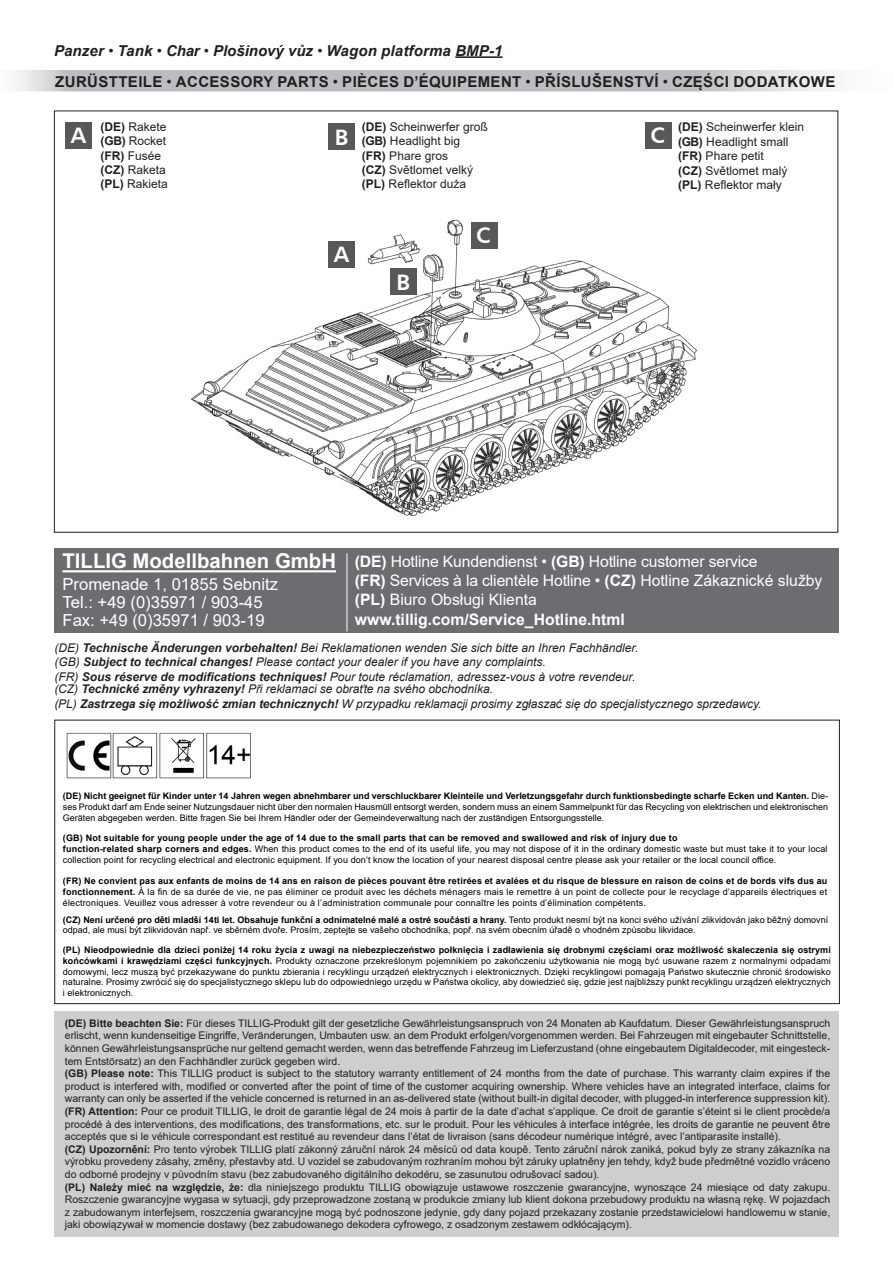
<style>
.page{position:relative;width:893px;height:1263px;background:#fff}
.page>*{position:absolute;margin:0;border:0;box-sizing:border-box;transform-origin:0 0}
.t1{font:22.35px "Humanist 777 BT Bold B";color:#fff}
.t2{font:700 20.4px "Arial";color:#fff}
.t3{font:16.65px/18px "Arial";color:#fff}
.t4{font:15.75px/19.2px "Arial";letter-spacing:-.01em;color:#fff}
.t5{font:700 15px "Arial";letter-spacing:.025em;color:#231f20}
.t6{font:italic 700 15px "Arial";letter-spacing:.01em;color:#231f20}
.t7{font:italic 12px/14.4px "Arial";color:#231f20}
.t8{font:12px/14.4px "Arial";color:#231f20}
.t9{font:10.5px/12.6px "Arial";color:#231f20}
.t10{font:9px/10.8px "Arial";letter-spacing:.01em;color:#000;text-align:justify}
.s1{font-weight:400;font-style:normal}
.s2{font-weight:400}
.s3{font-weight:700}
</style>
<div class="page">
<div style="left:54px;top:548px;width:785px;height:85px;background:#6c6d70"></div>
<hr style="left:63px;top:570px;width:273px;height:2px;background:#fff">
<div style="left:54px;top:1011px;width:785px;height:225px;background:#cdcecf"></div>
<hr style="left:347px;top:553px;width:1px;height:78px;background:#fff">
<img style="left:66px;top:732px;width:185px;height:47px">
<svg style="left:16px;top:70px;width:813px;height:21px;background:#c3c4c6"></svg>
<hr style="left:455px;top:56px;width:48px;height:2px;background:#231f20">
<div style="left:329px;top:123px;width:26px;height:26px;background:#57585a"></div>
<div style="left:66px;top:122px;width:26px;height:27px;background:#57585a"></div>
<div style="left:645px;top:122px;width:27px;height:26px;background:#57585a"></div>
<img style="left:191px;top:219px;width:505px;height:297px">
<div style="left:329px;top:241px;width:26px;height:27px;background:#57585a"></div>
<div style="left:390px;top:268px;width:27px;height:26px;background:#57585a"></div>
<div style="left:471px;top:222px;width:26px;height:26px;background:#57585a"></div>
<h3 class="t6" style="left:54px;top:40px;width:450px">Panzer <span class="s1">•</span> Tank <span class="s1">•</span> Char <span class="s1">•</span> Plošinový vůz <span class="s1">•</span> Wagon platforma BMP-1</h3>
<h3 class="t5" style="left:55px;top:71px;width:324px">Zurüstteile <span class="s2">•</span> Accessory parts <span class="s2">•</span> PI ÈCES</h3>
<h3 class="t5" style="left:404px;top:71px;width:48px">D’ÉQUIPE</h3>
<h3 class="t5" style="left:478px;top:71px;width:357px">MENT <span class="s2">•</span> Příslušenství <span class="s2">•</span> CZĘŚCI DODATKOWE</h3>
<p class="t8" style="left:362px;top:119px;width:128px"><span class="s3">(DE)</span> Scheinwerfer groß <span class="s3">(GB)</span> headlight big<br><span class="s3">(FR)</span> phare gros<br><span class="s3">(CZ)</span> Světlomet velký <span class="s3">(PL)</span> reflektor duża</p>
<p class="t8" style="left:101px;top:119px;width:69px"><span class="s3">(DE)</span> Rakete <span class="s3">(GB)</span> Rocket <span class="s3">(FR)</span> Fusée <span class="s3">(CZ)</span> Raketa <span class="s3">(PL)</span> Rakieta</p>
<h1 class="t1" style="left:71px;top:121px;width:17px">A</h1>
<p class="t8" style="left:678px;top:120px;width:128px"><span class="s3">(DE)</span> Scheinwerfer klein <span class="s3">(GB)</span> headlight small <span class="s3">(FR)</span> phare petit<br><span class="s3">(CZ)</span> Světlomet malý <span class="s3">(PL)</span> reflektor mały</p>
<h1 class="t1" style="left:650px;top:121px;width:16px">C</h1>
<h1 class="t1" style="left:335px;top:123px;width:15px">B</h1>
<h1 class="t1" style="left:334px;top:240px;width:17px">A</h1>
<h1 class="t1" style="left:397px;top:268px;width:15px">B</h1>
<h1 class="t1" style="left:476px;top:221px;width:16px">C</h1>
<h2 class="t2" style="left:63px;top:546px;width:275px">TILLIG Modellbahnen GmbH</h2>
<h3 class="t3" style="left:63px;top:575px;width:217px">Promenade 1, 01855 Sebnitz<br>Tel.: +49 (0)35971 / 903-45<br>Fax: +49 (0)35971 / 903-19</h3>
<h3 class="t4" style="left:355px;top:552px;width:469px"><span class="s3">(DE)</span> Hotline Kundendienst • <span class="s3">(GB)</span> Hotline customer service<br><span class="s3">(FR)</span> Services à la clientèle Hotline • <span class="s3">(CZ)</span> Hotline Zákaznické služby <span class="s3">(PL)</span> Biuro Obsługi Klienta<br><span class="s3">www.tillig.com/Service_Hotline.html</span></h3>
<p class="t7" style="left:54px;top:640px;width:586px">(DE) <span class="s3">Technische Änderungen vorbehalten!</span> Bei Reklamationen wenden Sie sich bitte an Ihren Fachhändler. (GB) <span class="s3">Subject to technical changes!</span> Please contact your dealer if you have any complaints.<br>(FR) <span class="s3">Sous réserve de modifications techniques!</span> Pour toute réclamation, adressez-vous à votre revendeur.</p>
<p class="t7" style="left:54px;top:682px;width:709px">(CZ) <span class="s3">Technické změny vyhrazeny!</span> Při reklamaci se obraťte na svého obchodníka.<br>(PL) <span class="s3">Zastrzega się możliwość zmian technicznych!</span> W przypadku reklamacji prosimy zgłaszać się do specjalistycznego sprzedawcy.</p>
<p class="t10" style="left:63px;top:790px;width:767px"><span class="s3">(DE) Nicht geeignet für Kinder unter 14 Jahren wegen abnehmbarer und verschluckbarer Kleinteile und Verletzungsgefahr durch funktionsbedingte scharfe Ecken und Kanten.</span> Die&shy;ses Produkt darf am Ende seiner Nutzungsdauer nicht über den normalen Hausmüll entsorgt werden, sondern muss an einem Sammelpunkt für das Recycling von elektrischen und elektronischen Geräten abgegeben werden. Bitte fragen Sie bei Ihrem Händler oder der Gemeindeverwaltung nach der zuständigen Entsorgungsstelle.</p>
<p class="t10" style="left:63px;top:833px;width:766px;text-align:left"><span class="s3">(GB) Not suitable for young people under the age of 14 due to the small parts that can be removed and swallowed and risk of injury due to<br>function-related sharp corners and edges.</span> When this product comes to the end of its useful life, you may not dispose of it in the ordinary domestic waste but must take it to your local collection point for recycling electrical and electronic equipment. If you don’t know the location of your nearest disposal centre please ask your retailer or the local council office.</p>
<p class="t10" style="left:63px;top:875px;width:766px"><span class="s3">(FR) Ne convient pas aux enfants de moins de 14 ans en raison de pièces pouvant être retirées et avalées et du risque de blessure en raison de coins et de bords vifs dus au fonctionnement.</span> À la fin de sa durée de vie, ne pas éliminer ce produit avec les déchets ménagers mais le remettre à un point de collecte pour le recyclage d’appareils électriques et électroniques. Veuillez vous adresser à votre revendeur ou à l’administration communale pour connaître les points d’élimination compétents.</p>
<p class="t10" style="left:63px;top:914px;width:767px"><span class="s3">(CZ) Není určené pro děti mladší 14ti let. Obsahuje funkční a odnímatelné malé a ostré součásti a hrany.</span> Tento produkt nesmí být na konci svého užívání zlikvidován jako běžný domovní odpad, ale musí být zlikvidován např. ve sběrném dvoře. Prosím, zeptejte se vašeho obchodníka, popř. na svém obecním úřadě o vhodném způsobu likvidace.</p>
<p class="t10" style="left:63px;top:944px;width:769px"><span class="s3">(PL) Nieodpowiednie dla dzieci poniżej 14 roku życia z uwagi na niebezpieczeństwo połknięcia i zadławienia się drobnymi częściami oraz możliwość skaleczenia się ostrymi końcówkami i krawędziami części funkcyjnych.</span> Produkty oznaczone przekreślonym pojemnikiem po zakończeniu użytkowania nie mogą być usuwane razem z normalnymi odpadami domowymi, lecz muszą być przekazywane do punktu zbierania i recyklingu urządzeń elektrycznych i elektronicznych. Dzięki recyklingowi pomagają Państwo skutecznie chronić środowisko naturalne. Prosimy zwrócić się do specjalistycznego sklepu lub do odpowiedniego urzędu w Państwa okolicy, aby dowiedzieć się, gdzie jest najbliższy punkt recyklingu urządzeń elektrycznych i elektronicznych.</p>
<p class="t9" style="left:65px;top:1017px;width:767px"><span class="s3">(DE) Bitte beachten Sie:</span> Für dieses TILLIG-Produkt gilt der gesetzliche Gewährleistungsanspruch von 24 Monaten ab Kaufdatum. Dieser Gewährleistungsanspruch erlischt, wenn kundenseitige Eingriffe, Veränderungen, Umbauten usw. an dem Produkt erfolgen/vorgenommen werden. Bei Fahrzeugen mit eingebauter Schnittstelle, können Gewährleistungsansprüche nur geltend gemacht werden, wenn das betreffende Fahrzeug im Lieferzustand (ohne eingebautem Digitaldecoder, mit eingesteck&shy;tem Entstörsatz) an den Fachhändler zurück gegeben wird.<br><span class="s3">(GB) Please note:</span> This TILLIG product is subject to the statutory warranty entitlement of 24 months from the date of purchase. This warranty claim expires if the product is interfered with, modified or converted after the point of time of the customer acquiring ownership. Where vehicles have an integrated interface, claims for warranty can only be asserted if the vehicle concerned is returned in an as-delivered state (without built-in digital decoder, with plugged-in interference suppression kit). <span class="s3">(FR) Attention:</span> Pour ce produit TILLIG, le droit de garantie légal de 24 mois à partir de la date d’achat s’applique. Ce droit de garantie s’éteint si le client procède/a procédé à des interventions, des modifications, des transformations, etc. sur le produit. Pour les véhicules à interface intégrée, les droits de garantie ne peuvent être acceptés que si le véhicule correspondant est restitué au revendeur dans l’état de livraison (sans décodeur numérique intégré, avec l’antiparasite installé).<br><span class="s3">(CZ) Upozornění:</span> Pro tento výrobek TILLIG platí zákonný záruční nárok 24 měsíců od data koupě. Tento záruční nárok zaniká, pokud byly ze strany zákazníka na výrobku provedeny zásahy, změny, přestavby atd. U vozidel se zabudovaným rozhraním mohou být záruky uplatněny jen tehdy, když bude předmětné vozidlo vráceno do odborné prodejny v původním stavu (bez zabudovaného digitálního dekodéru, se zasunutou odrušovací sadou).<br><span class="s3">(PL) Należy mieć na względzie, że:</span> dla niniejszego produktu TILLIG obowiązuje ustawowe roszczenie gwarancyjne, wynoszące 24 miesiące od daty zakupu.<br>Roszczenie gwarancyjne wygasa w sytuacji, gdy przeprowadzone zostaną w produkcie zmiany lub klient dokona przebudowy produktu na własną rękę. W pojazdach z zabudowanym interfejsem, roszczenia gwarancyjne mogą być podnoszone jedynie, gdy dany pojazd przekazany zostanie przedstawicielowi handlowemu w stanie, jaki obowiązywał w momencie dostawy (bez zabudowanego dekodera cyfrowego, z osadzonym zestawem odkłócającym).</p>
</div>
